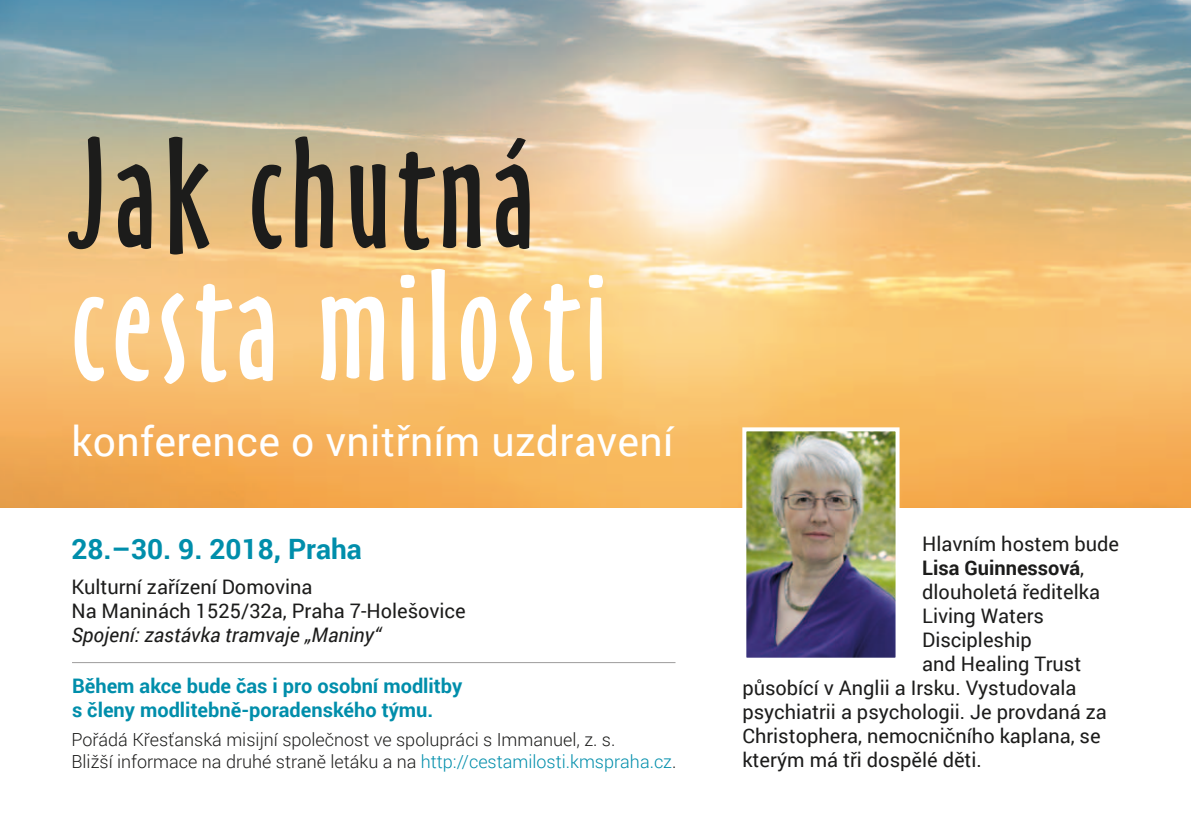
<style>
.page{position:relative;width:1191px;height:840px;background:#fff}
.page>*{position:absolute;margin:0;border:0;box-sizing:border-box;transform-origin:0 0}
.t1{font:146px "Oz Handicraft BT";letter-spacing:.05em;color:#fff}
.t2{font:146px "Oz Handicraft BT";letter-spacing:.05em;color:#1c1c1b}
.t3{font:41px "Roboto";letter-spacing:.01em;color:#fff}
.t4{font:700 28px "Roboto";color:#008eab}
.t5{font:20px/24px "Roboto";color:#1c1c1b}
.t6{font:700 20px/24px "Roboto";color:#008eab}
.t7{font:italic 20px "Roboto";color:#1c1c1b}
.t8{font:700 20px "Roboto";color:#1c1c1b}
.t9{font:300 18px/21.6px "Roboto";color:#1c1c1b}
.s1{color:#008eab}
.s2{font-weight:400}
</style>
<div class="page">
<img style="left:0;top:0;width:1191px;height:506px">
<img style="left:747px;top:432px;width:147px;height:224px">
<div style="left:742px;top:427px;width:157px;height:234px;border:4px solid #fff"></div>
<hr style="left:72px;top:661px;width:603px;height:1px;background:#9e9d9d">
<h1 class="t2" style="left:71px;top:109px;width:465px">Jak chutná</h1>
<h1 class="t1" style="left:71px;top:241px;width:538px">cesta milosti</h1>
<h2 class="t3" style="left:71px;top:412px;width:603px">konference o vnitřním uzdravení</h2>
<h3 class="t4" style="left:71px;top:529px;width:292px">28.–30. 9. 2018, Praha</h3>
<p class="t5" style="left:71px;top:574px;width:396px">Kulturní zařízení Domovina<br>Na Maninách 1525/32a, Praha 7-Holešovice</p>
<p class="t7" style="left:71px;top:621px;width:311px">Spojení: zastávka tramvaje „Maniny“</p>
<p class="t6" style="left:72px;top:672px;width:392px">Během akce bude čas i pro osobní modlitby s členy modlitebně-poradenského týmu.</p>
<p class="t9" style="left:71px;top:727px;width:606px">Pořádá Křesťanská misijní společnost ve spolupráci s Immanuel, z. s.<br>Bližší informace na druhé straně letáku a na <span class="s1">http://cestamilosti.kmspraha.cz</span>.</p>
<p class="t5" style="left:922px;top:531px;width:198px">Hlavním hostem bude</p>
<p class="t8" style="left:922px;top:553px;width:163px">Lisa Guinnessová<span class="s2">,</span></p>
<p class="t5" style="left:922px;top:579px;width:179px">dlouholetá ředitelka</p>
<p class="t5" style="left:922px;top:603px;width:123px">Living Waters</p>
<p class="t5" style="left:922px;top:627px;width:111px">Discipleship</p>
<p class="t5" style="left:922px;top:651px;width:161px">and Healing Trust</p>
<p class="t5" style="left:742px;top:675px;width:336px">působící v Anglii a Irsku. Vystudovala</p>
<p class="t5" style="left:742px;top:699px;width:366px">psychiatrii a psychologii. Je provdaná za</p>
<p class="t5" style="left:742px;top:723px;width:360px">Christophera, nemocničního kaplana, se</p>
<p class="t5" style="left:742px;top:747px;width:241px">kterým má tři dospělé děti.</p>
</div>
